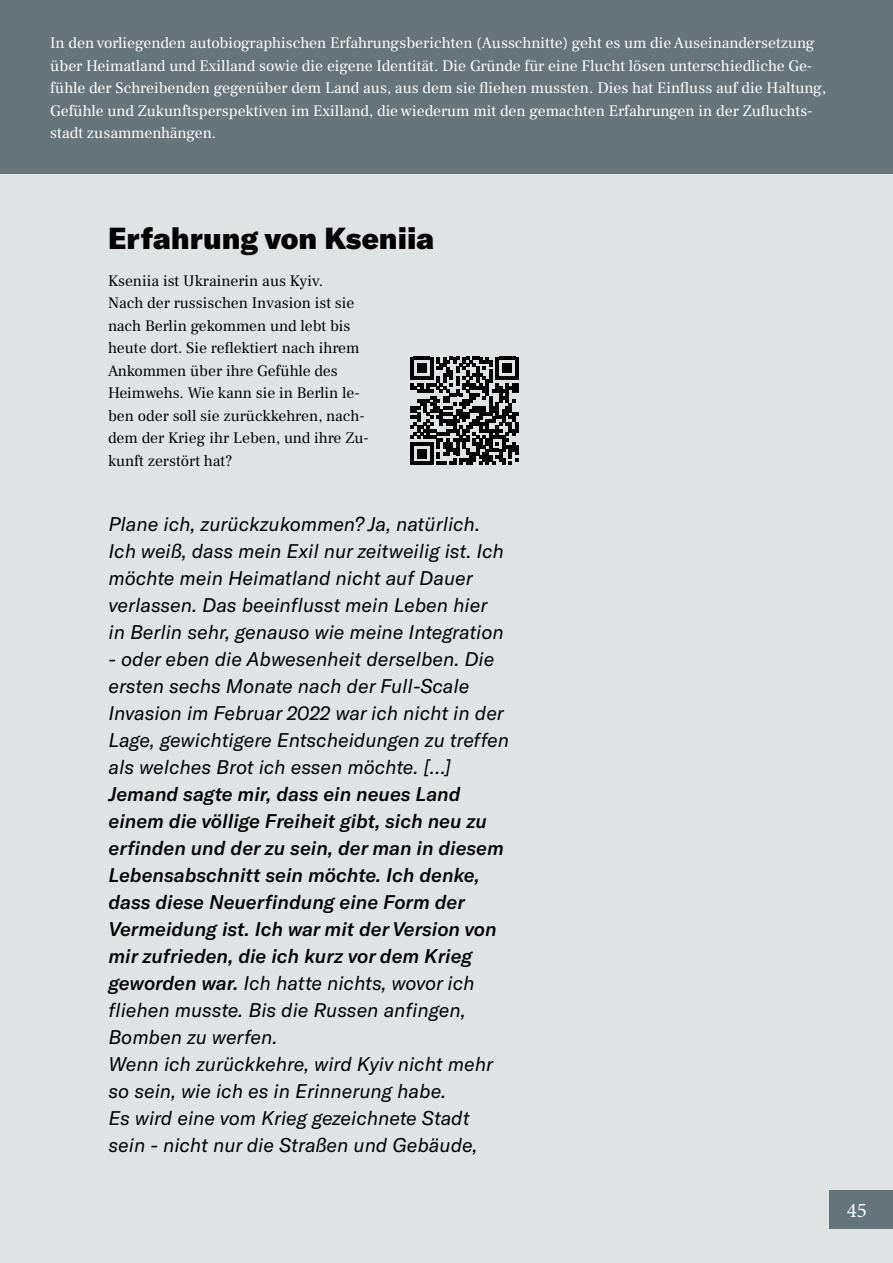
<style>
.page{position:relative;width:893px;height:1263px;background:#e0e3e4}
.page>*{position:absolute;margin:0;border:0;box-sizing:border-box;transform-origin:0 0}
.t1{font:900 30px "GT America";color:#000}
.t2{font:21px "Minion Pro";color:#fff}
.t3{font:italic 500 19.5px/27px "GT America";color:#000}
.t4{font:italic 19.5px/27px "GT America";color:#000}
.t5{font:15.75px/22.5px "Frank Ruhl Libre";color:#fff}
.t6{font:15.75px/22.5px "Frank Ruhl Libre";color:#000}
.s1{font-weight:400}
</style>
<div class="page">
<div style="left:830px;top:1190px;width:63px;height:38px;background:#64747a"></div>
<div style="left:0;top:0;width:893px;height:174px;background:#67757a"></div>
<svg style="left:410px;top:357px;width:108px;height:108px"></svg>
<p class="t5" style="left:50px;top:32px;width:777px">In den vorliegenden autobiographischen Erfahrungsberichten (Ausschnitte) geht es um die Auseinandersetzung über Heimatland und Exilland sowie die eigene Identität. Die Gründe für eine Flucht lösen unterschiedliche Ge&shy;fühle der Schreibenden gegenüber dem Land aus, aus dem sie fliehen mussten. Dies hat Einfluss auf die Haltung, Gefühle und Zukunftsperspektiven im Exilland, die wiederum mit den gemachten Erfahrungen in der Zufluchts&shy;stadt zusammenhängen.</p>
<h1 class="t1" style="left:108px;top:219px;width:328px">Erfahrung von Kseniia</h1>
<p class="t6" style="left:108px;top:269px;width:262px">Kseniia ist Ukrainerin aus Kyiv.<br>Nach der russischen Invasion ist sie nach Berlin gekommen und lebt bis heute dort. Sie reflektiert nach ihrem Ankommen über ihre Gefühle des Heimwehs. Wie kann sie in Berlin le&shy;ben oder soll sie zurückkehren, nach&shy;dem der Krieg ihr Leben, und ihre Zu&shy;kunft zerstört hat?</p>
<p class="t4" style="left:109px;top:511px;width:397px">Plane ich, zurückzukommen? Ja, natürlich.<br>Ich weiß, dass mein Exil nur zeitweilig ist. Ich möchte mein Heimatland nicht auf Dauer verlassen. Das beeinflusst mein Leben hier in Berlin sehr, genauso wie meine Integration</p>
<p class="t4" style="left:109px;top:646px;width:402px">- oder eben die Abwesenheit derselben. Die ersten sechs Monate nach der Full-Scale Invasion im Februar 2022 war ich nicht in der Lage, gewichtigere Entscheidungen zu treffen als welches Brot ich essen möchte. […]</p>
<p class="t3" style="left:109px;top:781px;width:397px">Jemand sagte mir, dass ein neues Land einem die völlige Freiheit gibt, sich neu zu erfinden und der zu sein, der man in diesem Lebensabschnitt sein möchte. Ich denke, dass diese Neuerfindung eine Form der Vermeidung ist. Ich war mit der Version von mir zufrieden, die ich kurz vor dem Krieg geworden war. <span class="s1">Ich hatte nichts, wovor ich fliehen musste. Bis die Russen anfingen, Bomben zu werfen.<br>Wenn ich zurückkehre, wird Kyiv nicht mehr so sein, wie ich es in Erinnerung habe.<br>Es wird eine vom Krieg gezeichnete Stadt sein - nicht nur die Straßen und Gebäude,</span></p>
<p class="t2" style="left:847px;top:1196px;width:22px">45</p>
</div>
